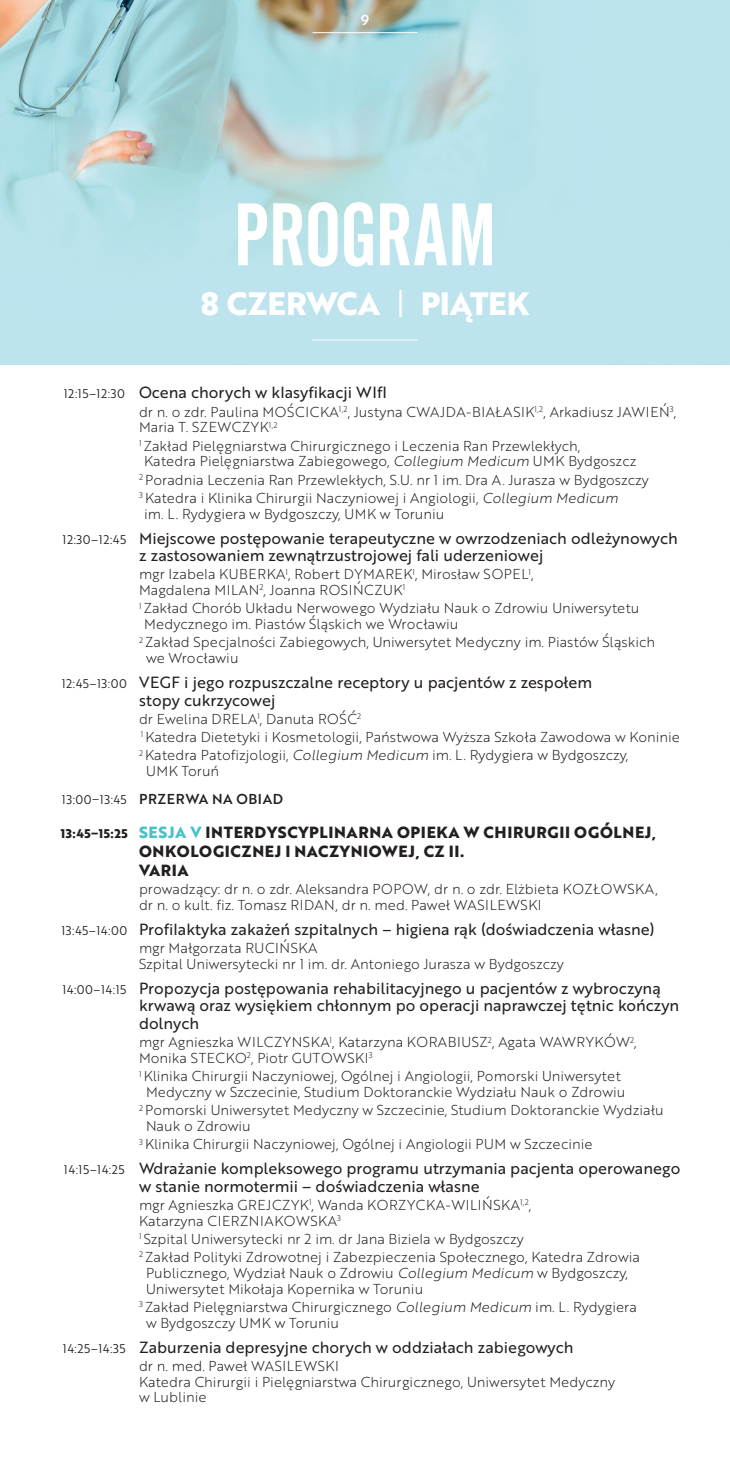
<style>
.page{position:relative;width:730px;height:1459px;background:#fff}
.page>*{position:absolute;margin:0;border:0;box-sizing:border-box;transform-origin:0 0}
.t1{font:87.5px "Alternate Gothic No 2 EU Normal";letter-spacing:-.005em;color:#fff}
.t2{font:700 31.5px "Brother 1816 Extra";letter-spacing:-.005em;color:#fff}
._4_wyklad{font:15.75px/17.5px "Brother 1816 Regular";color:#231f20}
._5_sesja{font:700 15.75px/18.9px "Brother 1816 Extra";letter-spacing:.04em;color:#231f20}
._6_wykladowca{font:14px/15.8px "Brother 1816 Light";color:#231f20}
._6_wykladowca-2{font:14px/15.8px "Brother 1816 Light";letter-spacing:.025em;color:#231f20}
._6_wykladowca-3{font:14px/15.8px "Brother 1816 Light";letter-spacing:.03em;color:#231f20}
._6_wykladowca-4{font:14px/15.8px "Brother 1816 Light";letter-spacing:.04em;color:#231f20}
._4_dyskusja_kawa{font:14px "Brother 1816 Medium";letter-spacing:.04em;color:#231f20}
.t3{font:14px "Brother 1816 Medium";color:#fff}
.s1{font-family:"Brother 1816 Book";font-weight:400}
.s2{font-family:"Brother 1816 Book";font-size:12.25px}
.s3{font-family:"Brother 1816 Light Italic"}
.s4{font-size:12.25px}
.s5{color:#48c2c6}
</style>
<div class="page">
<img style="left:0;top:0;width:729px;height:365px">
<hr style="left:312px;top:32px;width:105px;height:1px;background:#fff">
<hr style="left:312px;top:339px;width:105px;height:1px;background:#fff">
<p class="t3" style="left:361px;top:9px;width:9px">9</p>
<p class="t1" style="left:233px;top:186px;width:265px">PROGRAM</p>
<p class="t2" style="left:201px;top:279px;width:330px">8 CZERWCA <span class="s1">|</span> PIĄTEK</p>
<p class="_4_wyklad" style="left:64px;top:383px;width:324px"><span class="s2">12:15–12:30</span> Ocena chorych w klasyfikacji WIfI</p>
<p class="_6_wykladowca-2" style="left:139px;top:403px;width:538px">dr n. o zdr. Paulina MOŚCICKA<sup>1,2</sup>, Justyna CWAJDA-BIAŁASIK<sup>1,2</sup>, Arkadiusz JAWIEŃ<sup>3</sup>,<br>Maria T. SZEWCZYK<sup>1,2</sup></p>
<p class="_6_wykladowca" style="left:144px;top:437px;width:493px;text-indent:-5px"><sup>1</sup> Zakład Pielęgniarstwa Chirurgicznego i Leczenia Ran Przewlekłych,<br>Katedra Pielęgniarstwa Zabiegowego, <span class="s3">Collegium Medicum</span> UMK Bydgoszcz</p>
<p class="_6_wykladowca" style="left:139px;top:471px;width:511px"><sup>2</sup> Poradnia Leczenia Ran Przewlekłych, S.U. nr 1 im. Dra A. Jurasza w Bydgoszczy</p>
<p class="_6_wykladowca" style="left:144px;top:489px;width:475px;text-indent:-5px"><sup>3</sup> Katedra i Klinika Chirurgii Naczyniowej i Angiologii, <span class="s3">Collegium Medicum </span>im. L. Rydygiera w Bydgoszczy, UMK w Toruniu</p>
<p class="_4_wyklad" style="left:139px;top:528px;width:540px;text-indent:-76px"><span class="s2">12:30–12:45</span> Miejscowe postępowanie terapeutyczne w owrzodzeniach odleżynowych z zastosowaniem zewnątrzustrojowej fali uderzeniowej</p>
<p class="_6_wykladowca-2" style="left:139px;top:566px;width:396px">mgr Izabela KUBERKA<sup>1</sup>, Robert DYMAREK<sup>1</sup>, Mirosław SOPEL<sup>1</sup>,<br>Magdalena MILAN<sup>2</sup>, Joanna ROSIŃCZUK<sup>1</sup></p>
<p class="_6_wykladowca" style="left:144px;top:600px;width:496px;text-indent:-5px"><sup>1</sup> Zakład Chorób Układu Nerwowego Wydziału Nauk o Zdrowiu Uniwersytetu<br>Medycznego im. Piastów Śląskich we Wrocławiu</p>
<p class="_6_wykladowca" style="left:146px;top:634px;width:510px;text-indent:-7px"><sup>2</sup> Zakład Specjalności Zabiegowych, Uniwersytet Medyczny im. Piastów Śląskich we Wrocławiu</p>
<p class="_4_wyklad" style="left:139px;top:673px;width:454px;text-indent:-77px"><span class="s2">12:45–13:00</span> VEGF i jego rozpuszczalne receptory u pacjentów z zespołem stopy cukrzycowej</p>
<p class="_6_wykladowca" style="left:139px;top:710px;width:224px">dr Ewelina DRELA<sup>1</sup>, Danuta ROŚĆ<sup>2</sup></p>
<p class="_6_wykladowca" style="left:141px;top:728px;width:540px"><sup>1</sup> Katedra Dietetyki i Kosmetologii, Państwowa Wyższa Szkoła Zawodowa w Koninie</p>
<p class="_6_wykladowca" style="left:146px;top:746px;width:483px;text-indent:-7px"><sup>2</sup> Katedra Patofizjologii, <span class="s3">Collegium Medicum</span> im. L. Rydygiera w Bydgoszczy,<br>UMK Toruń</p>
<p class="_4_dyskusja_kawa" style="left:62px;top:789px;width:222px"><span class="s2">13:00–13:45</span> PRZERWA NA OBIAD</p>
<p class="_5_sesja" style="left:139px;top:822px;width:518px;text-indent:-78px"><span class="s4">13:45–15:25</span> <span class="s5">SESJA V</span> INTERDYSCYPLINARNA OPIEKA W CHIRURGII OGÓLNEJ,<br>ONKOLOGICZNEJ I NACZYNIOWEJ, CZ II.<br>VARIA</p>
<p class="_6_wykladowca" style="left:139px;top:880px;width:520px">prowadzący: dr n. o zdr. Aleksandra POPOW, dr n. o zdr. Elżbieta KOZŁOWSKA, dr n. o kult. fiz. Tomasz RIDAN, dr n. med. Paweł WASILEWSKI</p>
<p class="_4_wyklad" style="left:61px;top:920px;width:594px"><span class="s2">13:45–14:00</span> Profilaktyka zakażeń szpitalnych – higiena rąk (doświadczenia własne)</p>
<p class="_6_wykladowca" style="left:139px;top:939px;width:426px">mgr Małgorzata RUCIŃSKA<br>Szpital Uniwersytecki nr 1 im. dr. Antoniego Jurasza w Bydgoszczy</p>
<p class="_4_wyklad" style="left:139px;top:978px;width:541px;text-indent:-77px"><span class="s2">14:00–14:15</span> Propozycja postępowania rehabilitacyjnego u pacjentów z wybroczyną krwawą oraz wysiękiem chłonnym po operacji naprawczej tętnic kończyn dolnych</p>
<p class="_6_wykladowca-3" style="left:139px;top:1033px;width:499px">mgr Agnieszka WILCZYNSKA<sup>1</sup>, Katarzyna KORABIUSZ<sup>2</sup>, Agata WAWRYKÓW<sup>2</sup>,<br>Monika STECKO<sup>2</sup>, Piotr GUTOWSKI<sup>3</sup></p>
<p class="_6_wykladowca" style="left:139px;top:1067px;width:487px;text-align:center"><sup>1</sup> Klinika Chirurgii Naczyniowej, Ogólnej i Angiologii, Pomorski Uniwersytet<br>Medyczny w Szczecinie, Studium Doktoranckie Wydziału Nauk o Zdrowiu</p>
<p class="_6_wykladowca" style="left:146px;top:1101px;width:519px;text-indent:-7px"><sup>2</sup> Pomorski Uniwersytet Medyczny w Szczecinie, Studium Doktoranckie Wydziału<br>Nauk o Zdrowiu</p>
<p class="_6_wykladowca" style="left:139px;top:1135px;width:455px"><sup>3</sup> Klinika Chirurgii Naczyniowej, Ogólnej i Angiologii PUM w Szczecinie</p>
<p class="_4_wyklad" style="left:139px;top:1159px;width:542px;text-indent:-75px"><span class="s2">14:15–14:25</span> Wdrażanie kompleksowego programu utrzymania pacjenta operowanego w stanie normotermii – doświadczenia własne</p>
<p class="_6_wykladowca-4" style="left:139px;top:1196px;width:393px">mgr Agnieszka GREJCZYK<sup>1</sup>, Wanda KORZYCKA-WILIŃSKA<sup>1,2</sup>,<br>Katarzyna CIERZNIAKOWSKA<sup>3</sup></p>
<p class="_6_wykladowca" style="left:139px;top:1230px;width:386px"><sup>1</sup> Szpital Uniwersytecki nr 2 im. dr Jana Biziela w Bydgoszczy</p>
<p class="_6_wykladowca" style="left:146px;top:1248px;width:495px;text-indent:-7px"><sup>2</sup> Zakład Polityki Zdrowotnej i Zabezpieczenia Społecznego, Katedra Zdrowia<br>Publicznego, Wydział Nauk o Zdrowiu <span class="s3">Collegium Medicum</span> w Bydgoszczy,<br>Uniwersytet Mikołaja Kopernika w Toruniu</p>
<p class="_6_wykladowca" style="left:146px;top:1298px;width:492px;text-indent:-7px"><sup>3</sup> Zakład Pielęgniarstwa Chirurgicznego <span class="s3">Collegium Medicum</span> im. L. Rydygiera w Bydgoszczy UMK w Toruniu</p>
<p class="_4_wyklad" style="left:63px;top:1337px;width:512px"><span class="s2">14:25–14:35</span> Zaburzenia depresyjne chorych w oddziałach zabiegowych</p>
<p class="_6_wykladowca" style="left:139px;top:1357px;width:477px">dr n. med. Paweł WASILEWSKI<br>Katedra Chirurgii i Pielęgniarstwa Chirurgicznego, Uniwersytet Medyczny w Lublinie</p>
</div>
